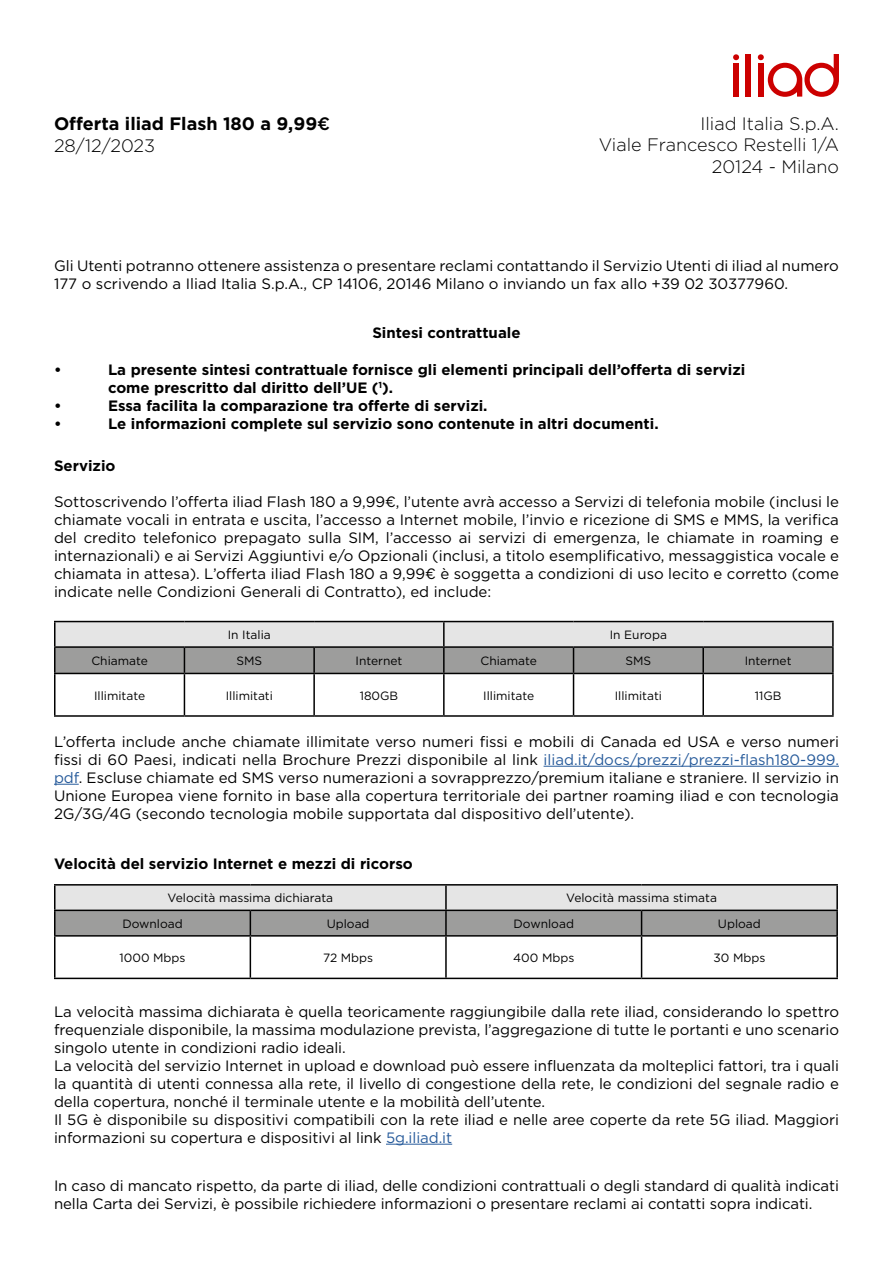
<style>
.page{position:relative;width:893px;height:1263px;background:#fff}
.page>*{position:absolute;margin:0;border:0;box-sizing:border-box;transform-origin:0 0}
.t1{font:300 18px/21.6px "Gotham";color:#000;text-align:right}
.t2{font:700 18px/21.6px "Gotham";color:#000}
.t3{font:15px/18px "Gotham";letter-spacing:-.005em;color:#000}
.t4{font:700 15px/18px "Gotham";color:#000}
.t5{font:12px "Gotham";color:#000}
.s1{font-weight:500}
.s2{font-weight:300}
.s3{color:#275b9b}
</style>
<div class="page">
<hr style="left:386px;top:1144px;width:66px;height:1px;background:#275b9b">
<hr style="left:544px;top:766px;width:295px;height:1px;background:#275b9b">
<svg style="left:54px;top:784px;width:25px;height:1px"></svg>
<hr style="left:54px;top:884px;width:196px;height:1px;background:#000">
<hr style="left:54px;top:885px;width:2px;height:24px;background:#000">
<hr style="left:250px;top:884px;width:196px;height:1px;background:#000">
<hr style="left:446px;top:884px;width:196px;height:1px;background:#000">
<hr style="left:642px;top:884px;width:196px;height:1px;background:#000">
<hr style="left:836px;top:885px;width:2px;height:24px;background:#000">
<hr style="left:54px;top:909px;width:196px;height:2px;background:#000">
<hr style="left:54px;top:911px;width:2px;height:24px;background:#000">
<hr style="left:642px;top:909px;width:196px;height:2px;background:#000">
<svg style="left:55px;top:885px;width:782px;height:93px"></svg>
<hr style="left:836px;top:911px;width:2px;height:24px;background:#000">
<hr style="left:54px;top:935px;width:196px;height:1px;background:#000">
<hr style="left:54px;top:936px;width:2px;height:42px;background:#000">
<hr style="left:250px;top:935px;width:196px;height:1px;background:#000">
<hr style="left:250px;top:936px;width:1px;height:42px;background:#000">
<hr style="left:446px;top:935px;width:196px;height:1px;background:#000">
<hr style="left:445px;top:936px;width:2px;height:42px;background:#000">
<hr style="left:642px;top:935px;width:196px;height:1px;background:#000">
<hr style="left:641px;top:936px;width:1px;height:42px;background:#000">
<hr style="left:836px;top:936px;width:2px;height:42px;background:#000">
<hr style="left:54px;top:978px;width:196px;height:1px;background:#000">
<hr style="left:250px;top:978px;width:196px;height:1px;background:#000">
<hr style="left:446px;top:978px;width:196px;height:1px;background:#000">
<hr style="left:642px;top:978px;width:196px;height:1px;background:#000">
<hr style="left:54px;top:621px;width:130px;height:1px;background:#000">
<hr style="left:54px;top:622px;width:2px;height:24px;background:#000">
<hr style="left:703px;top:621px;width:131px;height:1px;background:#000">
<hr style="left:832px;top:622px;width:2px;height:24px;background:#000">
<hr style="left:54px;top:646px;width:130px;height:2px;background:#000">
<hr style="left:54px;top:648px;width:2px;height:25px;background:#000">
<svg style="left:55px;top:621px;width:778px;height:94px"></svg>
<hr style="left:703px;top:646px;width:131px;height:2px;background:#000">
<hr style="left:702px;top:648px;width:2px;height:25px;background:#000">
<hr style="left:832px;top:648px;width:2px;height:25px;background:#000">
<hr style="left:54px;top:673px;width:130px;height:1px;background:#000">
<hr style="left:54px;top:674px;width:2px;height:41px;background:#000">
<hr style="left:184px;top:673px;width:130px;height:1px;background:#000">
<hr style="left:184px;top:674px;width:1px;height:41px;background:#000">
<hr style="left:314px;top:673px;width:130px;height:1px;background:#000">
<hr style="left:313px;top:674px;width:2px;height:41px;background:#000">
<hr style="left:444px;top:673px;width:129px;height:1px;background:#000">
<hr style="left:443px;top:674px;width:2px;height:41px;background:#000">
<hr style="left:573px;top:673px;width:130px;height:1px;background:#000">
<hr style="left:573px;top:674px;width:1px;height:41px;background:#000">
<hr style="left:703px;top:673px;width:131px;height:1px;background:#000">
<hr style="left:702px;top:674px;width:2px;height:41px;background:#000">
<hr style="left:832px;top:674px;width:2px;height:41px;background:#000">
<hr style="left:54px;top:715px;width:130px;height:2px;background:#000">
<hr style="left:184px;top:715px;width:130px;height:2px;background:#000">
<hr style="left:314px;top:715px;width:130px;height:2px;background:#000">
<hr style="left:444px;top:715px;width:129px;height:2px;background:#000">
<hr style="left:573px;top:715px;width:130px;height:2px;background:#000">
<hr style="left:703px;top:715px;width:131px;height:2px;background:#000">
<div style="left:733px;top:63px;width:6px;height:34px;background:#c00"></div>
<div style="left:746px;top:54px;width:5px;height:43px;background:#c00"></div>
<svg style="left:733px;top:54px;width:6px;height:6px"></svg>
<svg style="left:758px;top:54px;width:81px;height:43px"></svg>
<p class="t2" style="left:54px;top:113px;width:278px">Offerta iliad Flash 180 a 9,99<span class="s1">€<br></span><span class="s2">28/12/2023</span></p>
<p class="t1" style="left:599px;top:112px;width:242px">Iliad Italia S.p.A.<br>Viale Francesco Restelli 1/A<br>20124 - Milano</p>
<p class="t3" style="left:54px;top:257px;width:786px">Gli Utenti potranno ottenere assistenza o presentare reclami contattando il Servizio Utenti di iliad al numero<br>177 o scrivendo a Iliad Italia S.p.A., CP 14106, 20146 Milano o inviando un fax allo +39 02 30377960.</p>
<p class="t4" style="left:372px;top:324px;width:150px">Sintesi contrattuale</p>
<p class="t4" style="left:54px;top:360px;width:9px">•</p>
<p class="t4" style="left:108px;top:360px;width:639px">La presente sintesi contrattuale fornisce gli elementi principali dell’offerta di servizi come prescritto dal diritto dell’UE (<sup>1</sup>).</p>
<p class="t4" style="left:54px;top:396px;width:9px">•</p>
<p class="t4" style="left:108px;top:396px;width:381px">Essa facilita la comparazione tra offerte di servizi.</p>
<p class="t4" style="left:54px;top:414px;width:9px">•</p>
<p class="t4" style="left:108px;top:414px;width:552px">Le informazioni complete sul servizio sono contenute in altri documenti.</p>
<p class="t4" style="left:54px;top:457px;width:63px">Servizio</p>
<p class="t3" style="left:54px;top:493px;width:786px;text-align:justify">Sottoscrivendo l’offerta iliad Flash 180 a 9,99€, l’utente avrà accesso a Servizi di telefonia mobile (inclusi le chiamate vocali in entrata e uscita, l’accesso a Internet mobile, l’invio e ricezione di SMS e MMS, la verifica del credito telefonico prepagato sulla SIM, l’accesso ai servizi di emergenza, le chiamate in roaming e internazionali) e ai Servizi Aggiuntivi e/o Opzionali (inclusi, a titolo esemplificativo, messaggistica vocale e chiamata in attesa). L’offerta iliad Flash 180 a 9,99€ è soggetta a condizioni di uso lecito e corretto (come indicate nelle Condizioni Generali di Contratto), ed include:</p>
<p class="t5" style="left:228px;top:627px;width:45px">In Italia</p>
<p class="t5" style="left:610px;top:627px;width:59px">In Europa</p>
<p class="t5" style="left:91px;top:653px;width:58px">Chiamate</p>
<p class="t5" style="left:236px;top:653px;width:27px">SMS</p>
<p class="t5" style="left:356px;top:653px;width:48px">Internet</p>
<p class="t5" style="left:480px;top:653px;width:58px">Chiamate</p>
<p class="t5" style="left:625px;top:653px;width:27px">SMS</p>
<p class="t5" style="left:745px;top:653px;width:48px">Internet</p>
<p class="t5" style="left:94px;top:688px;width:52px">Illimitate</p>
<p class="t5" style="left:226px;top:688px;width:49px">Illimitati</p>
<p class="t5" style="left:360px;top:688px;width:40px">180GB</p>
<p class="t5" style="left:483px;top:688px;width:52px">Illimitate</p>
<p class="t5" style="left:615px;top:688px;width:49px">Illimitati</p>
<p class="t5" style="left:755px;top:688px;width:28px">11GB</p>
<p class="t3" style="left:54px;top:732px;width:786px;text-align:justify">L’offerta include anche chiamate illimitate verso numeri fissi e mobili di Canada ed USA e verso numeri fissi di 60 Paesi, indicati nella Brochure Prezzi disponibile al link <span class="s3">iliad.it/docs/prezzi/prezzi-flash180-999. pdf</span>. Escluse chiamate ed SMS verso numerazioni a sovrapprezzo/premium italiane e straniere. Il servizio in Unione Europea viene fornito in base alla copertura territoriale dei partner roaming iliad e con tecnologia 2G/3G/4G (secondo tecnologia mobile supportata dal dispositivo dell’utente).</p>
<p class="t4" style="left:54px;top:854px;width:360px">Velocità del servizio Internet e mezzi di ricorso</p>
<p class="t5" style="left:168px;top:890px;width:167px">Velocità massima dichiarata</p>
<p class="t5" style="left:566px;top:890px;width:152px">Velocità massima stimata</p>
<p class="t5" style="left:122px;top:916px;width:62px">Download</p>
<p class="t5" style="left:327px;top:916px;width:44px">Upload</p>
<p class="t5" style="left:514px;top:916px;width:62px">Download</p>
<p class="t5" style="left:718px;top:916px;width:44px">Upload</p>
<p class="t5" style="left:120px;top:950px;width:67px">1000 Mbps</p>
<p class="t5" style="left:323px;top:950px;width:52px">72 Mbps</p>
<p class="t5" style="left:513px;top:950px;width:63px">400 Mbps</p>
<p class="t5" style="left:713px;top:950px;width:53px">30 Mbps</p>
<p class="t3" style="left:54px;top:1002px;width:786px">La velocità massima dichiarata è quella teoricamente raggiungibile dalla rete iliad, considerando lo spettro frequenziale disponibile, la massima modulazione prevista, l’aggregazione di tutte le portanti e uno scenario singolo utente in condizioni radio ideali.<br>La velocità del servizio Internet in upload e download può essere influenzata da molteplici fattori, tra i quali la quantità di utenti connessa alla rete, il livello di congestione della rete, le condizioni del segnale radio e della copertura, nonché il terminale utente e la mobilità dell’utente.<br>Il 5G è disponibile su dispositivi compatibili con la rete iliad e nelle aree coperte da rete 5G iliad. Maggiori informazioni su copertura e dispositivi al link <span class="s3">5g.iliad.it</span></p>
<p class="t3" style="left:54px;top:1176px;width:786px">In caso di mancato rispetto, da parte di iliad, delle condizioni contrattuali o degli standard di qualità indicati nella Carta dei Servizi, è possibile richiedere informazioni o presentare reclami ai contatti sopra indicati.</p>
</div>
